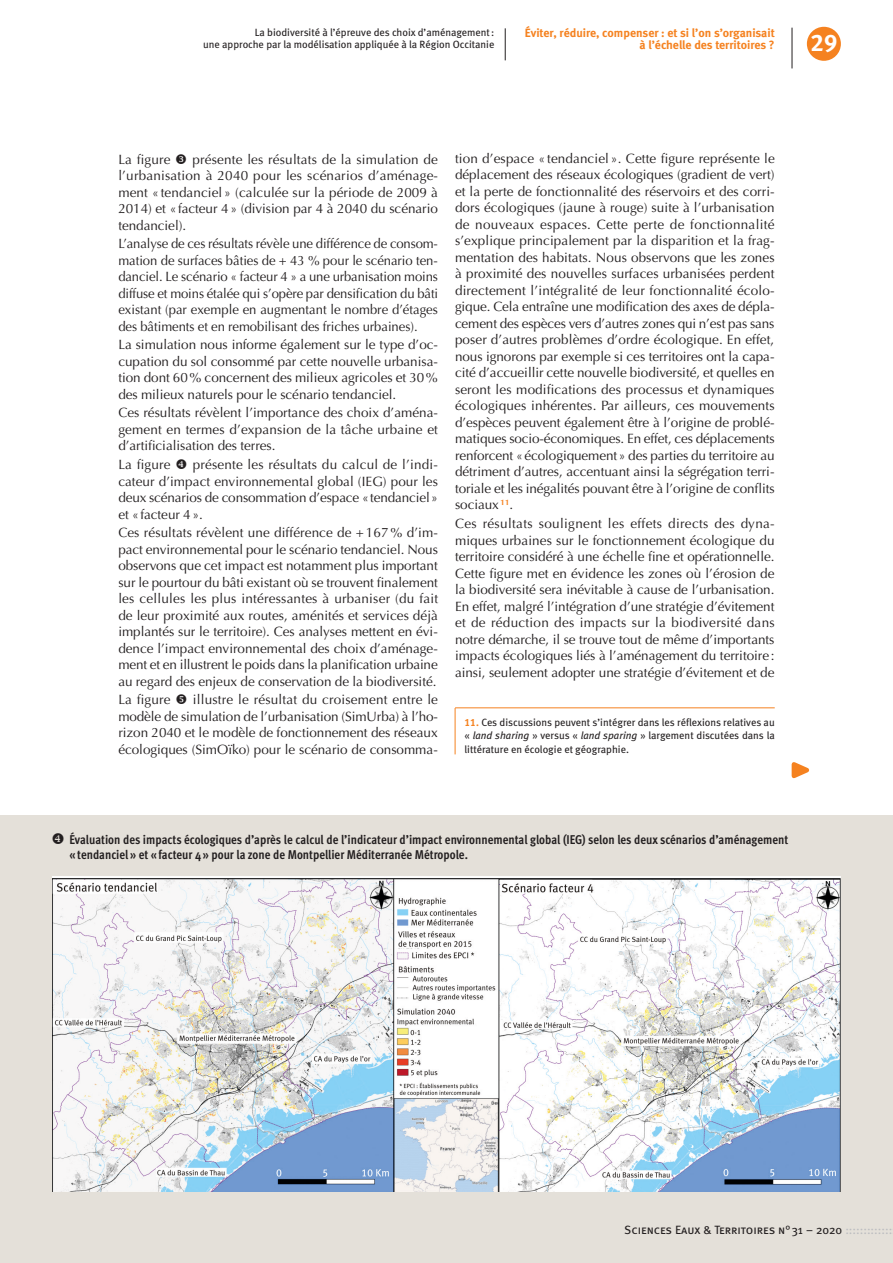
<style>
.page{position:relative;width:893px;height:1263px;background:#fff}
.page>*{position:absolute;margin:0;border:0;box-sizing:border-box;transform-origin:0 0}
.t1{font:24px "Meta Bold Caps Expert";color:#fff}
.t2{font:13.5px/16.5px "Optima";letter-spacing:-.005em;color:#231f20;text-align:justify}
.titre_figure{font:700 12.75px/15px "Meta Cond OT";color:#231f20}
.t3{font:700 12px/12px "Meta";color:#f58220;text-align:right}
.t4{font:12px "Meta Book Caps";letter-spacing:-.005em;color:#231f20}
.coordonnées{font:10.5px/13.5px "Meta Book LF";color:#231f20;text-align:justify}
.roulette_article{font:10.5px/12px "Meta Book LF";color:#231f20;text-align:right}
.s1{font-family:"Meta Bold LF";color:#f58220}
.s2{font-style:italic}
.s3{color:#bcbdc0}
</style>
<div class="page">
<hr style="left:0;top:815px;width:1px;height:448px;background:#e4e0d9">
<div style="left:1px;top:815px;width:892px;height:448px;background:#e4e0d9"></div>
<hr style="left:505px;top:28px;width:1px;height:32px;background:#231f20">
<hr style="left:455px;top:707px;width:320px;height:1px;background:#f58220">
<hr style="left:455px;top:708px;width:1px;height:46px;background:#f58220">
<svg style="left:791px;top:762px;width:19px;height:17px"></svg>
<img style="left:53px;top:876px;width:787px;height:315px">
<div style="left:807px;top:27px;width:34px;height:34px;background:#f58220;border-radius:50%"></div>
<hr style="left:792px;top:28px;width:1px;height:40px;background:#231f20">
<p class="roulette_article" style="left:203px;top:26px;width:293px">La biodiversité à l’épreuve des choix d’aménagement:<br>une approche par la modélisation appliquée à la Région Occitanie</p>
<p class="t3" style="left:525px;top:27px;width:251px">Éviter, réduire, compenser : et si l’on s’organisait à l’échelle des territoires ?</p>
<h1 class="t1" style="left:811px;top:28px;width:28px">29</h1>
<p class="t2" style="left:118px;top:151px;width:54px">La figure</p>
<p class="t2" style="left:118px;top:151px;width:321px;text-indent:74px">présente les résultats de la simulation de l’urbanisation à 2040 pour les scénarios d’aménage&shy;ment « tendanciel » (calculée sur la période de 2009 à 2014) et «facteur 4» (division par 4 à 2040 du scénario tendanciel).</p>
<p class="t2" style="left:118px;top:235px;width:321px">L’analyse de ces résultats révèle une différence de consom&shy;mation de surfaces bâties de + 43 % pour le scénario ten&shy;danciel. Le scénario « facteur 4 » a une urbanisation moins diffuse et moins étalée qui s’opère par densification du bâti existant (par exemple en augmentant le nombre d’étages des bâtiments et en remobilisant des friches urbaines).</p>
<p class="t2" style="left:118px;top:337px;width:321px">La simulation nous informe également sur le type d’oc&shy;cupation du sol consommé par cette nouvelle urbanisa&shy;tion dont 60% concernent des milieux agricoles et 30% des milieux naturels pour le scénario tendanciel.</p>
<p class="t2" style="left:118px;top:405px;width:321px">Ces résultats révèlent l’importance des choix d’aména&shy;gement en termes d’expansion de la tâche urbaine et d’artificialisation des terres.</p>
<p class="t2" style="left:118px;top:456px;width:54px">La figure</p>
<p class="t2" style="left:118px;top:456px;width:321px;text-indent:74px">présente les résultats du calcul de l’indi&shy;cateur d’impact environnemental global (IEG) pour les deux scénarios de consommation d’espace «tendanciel» et «facteur 4».</p>
<p class="t2" style="left:118px;top:524px;width:321px">Ces résultats révèlent une différence de +167% d’im&shy;pact environnemental pour le scénario tendanciel. Nous observons que cet impact est notamment plus important sur le pourtour du bâti existant où se trouvent finalement les cellules les plus intéressantes à urbaniser (du fait de leur proximité aux routes, aménités et services déjà implantés sur le territoire). Ces analyses mettent en évi&shy;dence l’impact environnemental des choix d’aménage&shy;ment et en illustrent le poids dans la planification urbaine au regard des enjeux de conservation de la biodiversité.</p>
<p class="t2" style="left:118px;top:692px;width:54px">La figure</p>
<p class="t2" style="left:118px;top:692px;width:321px;text-indent:75px">illustre le résultat du croisement entre le modèle de simulation de l’urbanisation (SimUrba) à l’ho&shy;rizon 2040 et le modèle de fonctionnement des réseaux écologiques (SimOïko) pour le scénario de consomma-</p>
<p class="t2" style="left:455px;top:150px;width:321px">tion d’espace « tendanciel ». Cette figure représente le déplacement des réseaux écologiques (gradient de vert) et la perte de fonctionnalité des réservoirs et des corri&shy;dors écologiques (jaune à rouge) suite à l’urbanisation de nouveaux espaces. Cette perte de fonctionnalité s’explique principalement par la disparition et la frag&shy;mentation des habitats. Nous observons que les zones à proximité des nouvelles surfaces urbanisées perdent directement l’intégralité de leur fonctionnalité écolo&shy;gique. Cela entraîne une modification des axes de dépla&shy;cement des espèces vers d’autres zones qui n’est pas sans poser d’autres problèmes d’ordre écologique. En effet, nous ignorons par exemple si ces territoires ont la capa&shy;cité d’accueillir cette nouvelle biodiversité, et quelles en seront les modifications des processus et dynamiques écologiques inhérentes. Par ailleurs, ces mouvements d’espèces peuvent également être à l’origine de problé&shy;matiques socio-économiques. En effet, ces déplacements renforcent «écologiquement» des parties du territoire au détriment d’autres, accentuant ainsi la ségrégation terri&shy;toriale et les inégalités pouvant être à l’origine de conflits sociaux <sup>11</sup>.</p>
<p class="t2" style="left:455px;top:515px;width:321px">Ces résultats soulignent les effets directs des dyna&shy;miques urbaines sur le fonctionnement écologique du territoire considéré à une échelle fine et opérationnelle.<br>Cette figure met en évidence les zones où l’érosion de la biodiversité sera inévitable à cause de l’urbanisation.<br>En effet, malgré l’intégration d’une stratégie d’évitement et de réduction des impacts sur la biodiversité dans notre démarche, il se trouve tout de même d’importants impacts écologiques liés à l’aménagement du territoire : ainsi, seulement adopter une stratégie d’évitement et de</p>
<p class="coordonnées" style="left:464px;top:715px;width:312px"><span class="s1">11.</span> Ces discussions peuvent s’intégrer dans les réflexions relatives au « <span class="s2">land sharing</span> » versus « <span class="s2">land sparing</span> » largement discutées dans la littérature en écologie et géographie.</p>
<p class="titre_figure" style="left:70px;top:832px;width:720px">Évaluation des impacts écologiques d’après le calcul de l’indicateur d’impact environnemental global (IEG) selon les deux scénarios d’aménagement « tendanciel » et « facteur 4 » pour la zone de Montpellier Méditerranée Métropole.</p>
<p class="t4" style="left:624px;top:1223px;width:270px">Sciences Eaux &amp; Territoires n°31 – 2020 <span class="s3">:::::::::::::</span></p>
</div>
